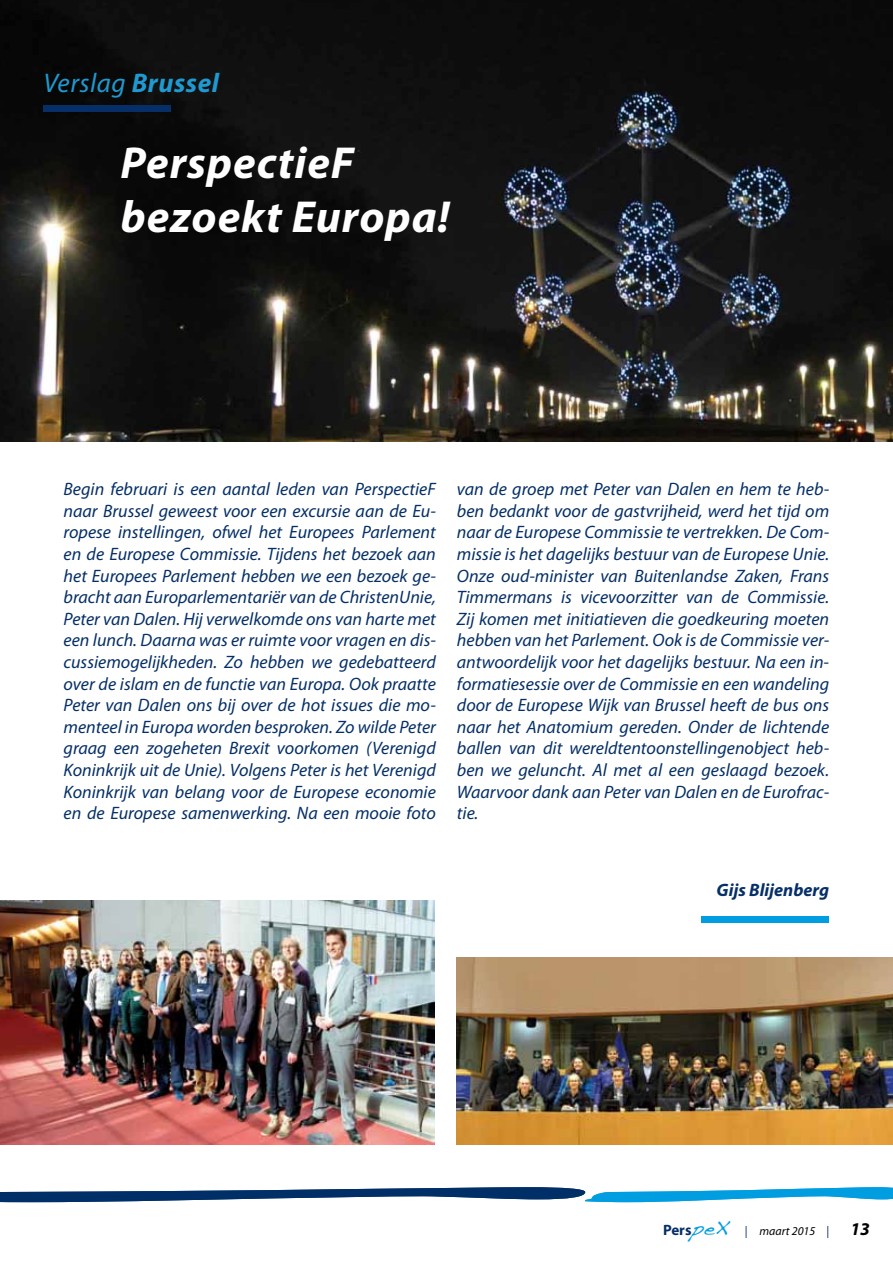
<style>
.page{position:relative;width:893px;height:1263px;background:#fff}
.page>*{position:absolute;margin:0;border:0;box-sizing:border-box;transform-origin:0 0}
.t1{font:italic 700 45px/54px "Myriad Pro";letter-spacing:.02em;color:#fff}
.t2{font:italic 27px "Myriad Pro";letter-spacing:.02em;color:#2099d0}
.t3{font:italic 18px/21.6px "Myriad Pro";color:#052f66;text-align:justify}
.t4{font:italic 700 18px "Myriad Pro";color:#052f66}
.t5{font:italic 12px "Myriad Pro";color:#000}
.s1{font-weight:700}
.s2{font-weight:700;font-style:normal;font-size:15px;color:#052f66}
.s3{font-family:"Dakota";font-style:normal;font-size:19.5px;color:#009ee0}
.s4{font-style:normal;color:#052f66}
.s5{font-weight:700;font-size:18px}
</style>
<div class="page">
<svg style="left:0;top:1187px;width:893px;height:15px"></svg>
<img style="left:0;top:0;width:893px;height:441px">
<div style="left:43px;top:105px;width:128px;height:6px;background:#052f66"></div>
<img style="left:457px;top:957px;width:436px;height:188px">
<img style="left:0;top:900px;width:435px;height:245px">
<div style="left:702px;top:916px;width:127px;height:6px;background:#009ee0"></div>
<h2 class="t2" style="left:43px;top:67px;width:177px">Verslag <span class="s1">Brussel</span></h2>
<h1 class="t1" style="left:121px;top:135px;width:330px">PerspectieF bezoekt Europa!</h1>
<p class="t3" style="left:64px;top:478px;width:374px">Begin februari is een aantal leden van PerspectieF naar Brussel geweest voor een excursie aan de Eu&shy;ropese instellingen, ofwel het Europees Parlement en de Europese Commissie. Tijdens het bezoek aan het Europees Parlement hebben we een bezoek ge&shy;bracht aan Europarlementariër van de ChristenUnie, Peter van Dalen. Hij verwelkomde ons van harte met een lunch. Daarna was er ruimte voor vragen en dis&shy;cussiemogelijkheden. Zo hebben we gedebatteerd over de islam en de functie van Europa. Ook praatte Peter van Dalen ons bij over de hot issues die mo&shy;menteel in Europa worden besproken. Zo wilde Peter graag een zogeheten Brexit voorkomen (Verenigd Koninkrijk uit de Unie). Volgens Peter is het Verenigd Koninkrijk van belang voor de Europese economie en de Europese samenwerking. Na een mooie foto</p>
<p class="t3" style="left:457px;top:478px;width:374px">van de groep met Peter van Dalen en hem te heb&shy;ben bedankt voor de gastvrijheid, werd het tijd om naar de Europese Commissie te vertrekken. De Com&shy;missie is het dagelijks bestuur van de Europese Unie.<br>Onze oud-minister van Buitenlandse Zaken, Frans Timmermans is vicevoorzitter van de Commissie.<br>Zij komen met initiatieven die goedkeuring moeten hebben van het Parlement. Ook is de Commissie ver&shy;antwoordelijk voor het dagelijks bestuur. Na een in&shy;formatiesessie over de Commissie en een wandeling door de Europese Wijk van Brussel heeft de bus ons naar het Anatomium gereden. Onder de lichtende ballen van dit wereldtentoonstellingenobject heb&shy;ben we geluncht. Al met al een geslaagd bezoek.<br>Waarvoor dank aan Peter van Dalen en de Eurofrac&shy;tie.</p>
<p class="t4" style="left:717px;top:878px;width:114px">Gijs Blijenberg</p>
<p class="t5" style="left:663px;top:1223px;width:208px"><span class="s2">Pers</span><span class="s3">peX</span> <span class="s4">|</span> maart 2015 <span class="s4">|</span> <span class="s5">13</span></p>
</div>
